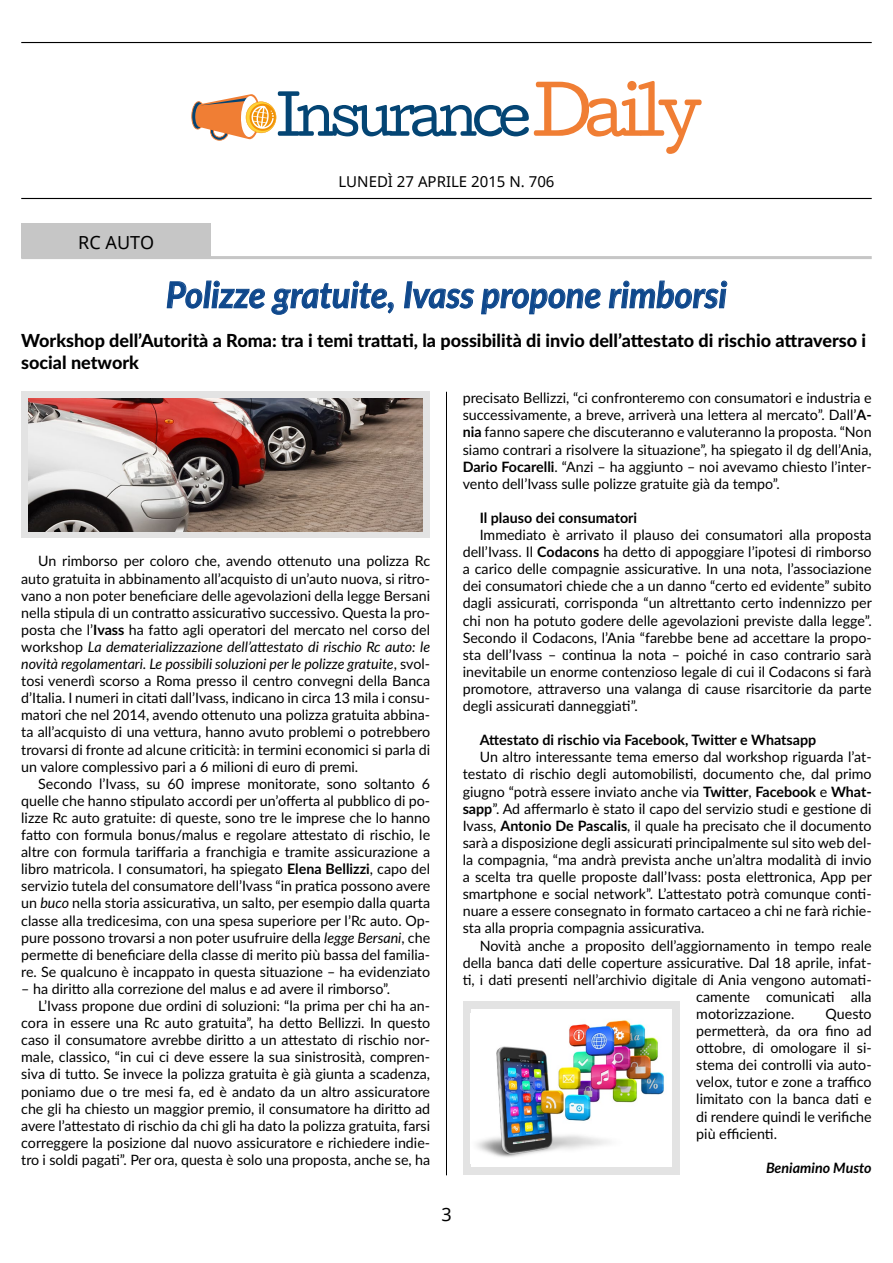
<style>
.page{position:relative;width:893px;height:1263px;background:#fff}
.page>*{position:absolute;margin:0;border:0;box-sizing:border-box;transform-origin:0 0}
.t1{font:italic 700 36px "Lato";color:#0f488c;scale:.95 1}
.t2{font:800 18px/21.6px "Lato";color:#000}
.t3{font:18px "Noto Sans";color:#000}
.t4{font:15px "Noto Sans";color:#000}
.t5{font:14.25px/17.1px "Lato";color:#000;text-align:justify}
.t6{font:700 14.25px "Lato";color:#000}
.t7{font:italic 700 14.25px "Lato";color:#000}
.s1{font-weight:700}
.s2{font-style:italic}
</style>
<div class="page">
<hr style="left:21px;top:42px;width:851px;height:1px;background:#000">
<hr style="left:21px;top:198px;width:851px;height:1px;background:#000">
<svg style="left:191px;top:81px;width:511px;height:73px"></svg>
<hr style="left:446px;top:392px;width:1px;height:783px;background:#000">
<hr style="left:21px;top:256px;width:851px;height:3px;background:#c6c6c6">
<div style="left:21px;top:392px;width:409px;height:146px;background:#e3e3e3"></div>
<img style="left:29px;top:398px;width:394px;height:133px">
<div style="left:21px;top:223px;width:190px;height:35px;background:#c6c6c6"></div>
<svg style="left:166px;top:280px;width:99px;height:29px"></svg>
<svg style="left:271px;top:280px;width:123px;height:35px"></svg>
<svg style="left:404px;top:281px;width:71px;height:28px"></svg>
<svg style="left:481px;top:288px;width:120px;height:27px"></svg>
<svg style="left:609px;top:280px;width:119px;height:29px"></svg>
<div style="left:463px;top:1001px;width:216px;height:174px;background:#e3e3e3"></div>
<div style="left:471px;top:1009px;width:200px;height:158px;background:#fff"></div>
<img style="left:476px;top:1020px;width:188px;height:137px">
<p class="t3" style="left:78px;top:230px;width:77px">RC AUTO</p>
<p class="t4" style="left:339px;top:171px;width:217px">LUNEDÌ 27 APRILE 2015 N. 706</p>
<h1 class="t1" style="left:166px;top:268px;width:592px">Polizze gratuite, Ivass propone rimborsi</h1>
<p class="t2" style="left:21px;top:329px;width:846px">Workshop dell’Autorità a Roma: tra i temi trattati, la possibilità di invio dell’attestato di rischio attraverso i social network</p>
<p class="t5" style="left:21px;top:552px;width:410px;text-indent:17px">Un rimborso per coloro che, avendo ottenuto una polizza Rc auto gratuita in abbinamento all’acquisto di un’auto nuova, si ritro&shy;vano a non poter beneficiare delle agevolazioni della legge Bersani nella stipula di un contratto assicurativo successivo. Questa la pro&shy;posta che l’<span class="s1">Ivass</span> ha fatto agli operatori del mercato nel corso del workshop <span class="s2">La dematerializzazione dell’attestato di rischio Rc auto: le novità regolamentari. Le possibili soluzioni per le polizze gratuite</span>, svol&shy;tosi venerdì scorso a Roma presso il centro convegni della Banca d’Italia. I numeri in citati dall’Ivass, indicano in circa 13 mila i consu&shy;matori che nel 2014, avendo ottenuto una polizza gratuita abbina&shy;ta all’acquisto di una vettura, hanno avuto problemi o potrebbero trovarsi di fronte ad alcune criticità: in termini economici si parla di un valore complessivo pari a 6 milioni di euro di premi.</p>
<p class="t5" style="left:21px;top:774px;width:410px;text-indent:17px">Secondo l’Ivass, su 60 imprese monitorate, sono soltanto 6 quelle che hanno stipulato accordi per un’offerta al pubblico di po&shy;lizze Rc auto gratuite: di queste, sono tre le imprese che lo hanno fatto con formula bonus/malus e regolare attestato di rischio, le altre con formula tariffaria a franchigia e tramite assicurazione a libro matricola. I consumatori, ha spiegato <span class="s1">Elena Bellizzi</span>, capo del servizio tutela del consumatore dell’Ivass “in pratica possono avere un <span class="s2">buco</span> nella storia assicurativa, un salto, per esempio dalla quarta classe alla tredicesima, con una spesa superiore per l’Rc auto. Op&shy;pure possono trovarsi a non poter usufruire della <span class="s2">legge Bersani</span>, che permette di beneficiare della classe di merito più bassa del familia&shy;re. Se qualcuno è incappato in questa situazione – ha evidenziato</p>
<p class="t5" style="left:21px;top:980px;width:371px">– ha diritto alla correzione del malus e ad avere il rimborso”.</p>
<p class="t5" style="left:38px;top:997px;width:393px">L’Ivass propone due ordini di soluzioni: “la prima per chi ha an-</p>
<p class="t5" style="left:21px;top:1014px;width:410px">cora in essere una Rc auto gratuita”, ha detto Bellizzi. In questo</p>
<p class="t5" style="left:21px;top:1031px;width:410px">caso il consumatore avrebbe diritto a un attestato di rischio nor-</p>
<p class="t5" style="left:21px;top:1048px;width:410px">male, classico, “in cui ci deve essere la sua sinistrosità, compren-</p>
<p class="t5" style="left:21px;top:1065px;width:410px">siva di tutto. Se invece la polizza gratuita è già giunta a scadenza,</p>
<p class="t5" style="left:21px;top:1082px;width:410px">poniamo due o tre mesi fa, ed è andato da un altro assicuratore</p>
<p class="t5" style="left:21px;top:1099px;width:410px">che gli ha chiesto un maggior premio, il consumatore ha diritto ad</p>
<p class="t5" style="left:21px;top:1116px;width:410px">avere l’attestato di rischio da chi gli ha dato la polizza gratuita, farsi</p>
<p class="t5" style="left:21px;top:1133px;width:410px">correggere la posizione dal nuovo assicuratore e richiedere indie-</p>
<p class="t5" style="left:21px;top:1151px;width:410px">tro i soldi pagati”. Per ora, questa è solo una proposta, anche se, ha</p>
<p class="t5" style="left:463px;top:389px;width:410px">precisato Bellizzi, “ci confronteremo con consumatori e industria e successivamente, a breve, arriverà una lettera al mercato”. Dall’<span class="s1">A&shy;nia</span> fanno sapere che discuteranno e valuteranno la proposta. “Non siamo contrari a risolvere la situazione”, ha spiegato il dg dell’Ania, <span class="s1">Dario Focarelli</span>. “Anzi – ha aggiunto – noi avevamo chiesto l’inter&shy;vento dell’Ivass sulle polizze gratuite già da tempo”.</p>
<p class="t6" style="left:480px;top:507px;width:159px">Il plauso dei consumatori</p>
<p class="t5" style="left:463px;top:526px;width:411px;text-indent:17px">Immediato è arrivato il plauso dei consumatori alla proposta dell’Ivass. Il <span class="s1">Codacons</span> ha detto di appoggiare l’ipotesi di rimborso a carico delle compagnie assicurative. In una nota, l’associazione dei consumatori chiede che a un danno “certo ed evidente” subito dagli assicurati, corrisponda “un altrettanto certo indennizzo per chi non ha potuto godere delle agevolazioni previste dalla legge”.<br>Secondo il Codacons, l’Ania “farebbe bene ad accettare la propo&shy;sta dell’Ivass – continua la nota – poiché in caso contrario sarà inevitabile un enorme contenzioso legale di cui il Codacons si farà promotore, attraverso una valanga di cause risarcitorie da parte degli assicurati danneggiati”.</p>
<p class="t6" style="left:480px;top:730px;width:338px">Attestato di rischio via Facebook, Twitter e Whatsapp</p>
<p class="t5" style="left:463px;top:748px;width:411px;text-indent:17px">Un altro interessante tema emerso dal workshop riguarda l’at&shy;testato di rischio degli automobilisti, documento che, dal primo giugno “potrà essere inviato anche via <span class="s1">Twitter</span>, <span class="s1">Facebook</span> e <span class="s1">What&shy;sapp</span>”. Ad affermarlo è stato il capo del servizio studi e gestione di Ivass, <span class="s1">Antonio De Pascalis</span>, il quale ha precisato che il documento sarà a disposizione degli assicurati principalmente sul sito web del&shy;la compagnia, “ma andrà prevista anche un’altra modalità di invio a scelta tra quelle proposte dall’Ivass: posta elettronica, App per smartphone e social network”. L’attestato potrà comunque conti&shy;nuare a essere consegnato in formato cartaceo a chi ne farà richie&shy;sta alla propria compagnia assicurativa.</p>
<p class="t5" style="left:480px;top:936px;width:393px">Novità anche a proposito dell’aggiornamento in tempo reale</p>
<p class="t5" style="left:463px;top:953px;width:410px">della banca dati delle coperture assicurative. Dal 18 aprile, infat-</p>
<p class="t5" style="left:463px;top:970px;width:410px">ti, i dati presenti nell’archivio digitale di Ania vengono automati-</p>
<p class="t5" style="left:696px;top:987px;width:177px">camente comunicati alla</p>
<p class="t5" style="left:696px;top:1004px;width:100px">motorizzazione.</p>
<p class="t5" style="left:696px;top:1004px;width:177px;text-indent:129px">Questo permetterà, da ora fino ad ottobre, di omologare il si&shy;stema dei controlli via auto&shy;velox, tutor e zone a traffico limitato con la banca dati e di rendere quindi le verifiche più efficienti.</p>
<p class="t7" style="left:766px;top:1157px;width:107px">Beniamino Musto</p>
<p class="t3" style="left:441px;top:1202px;width:12px">3</p>
</div>
